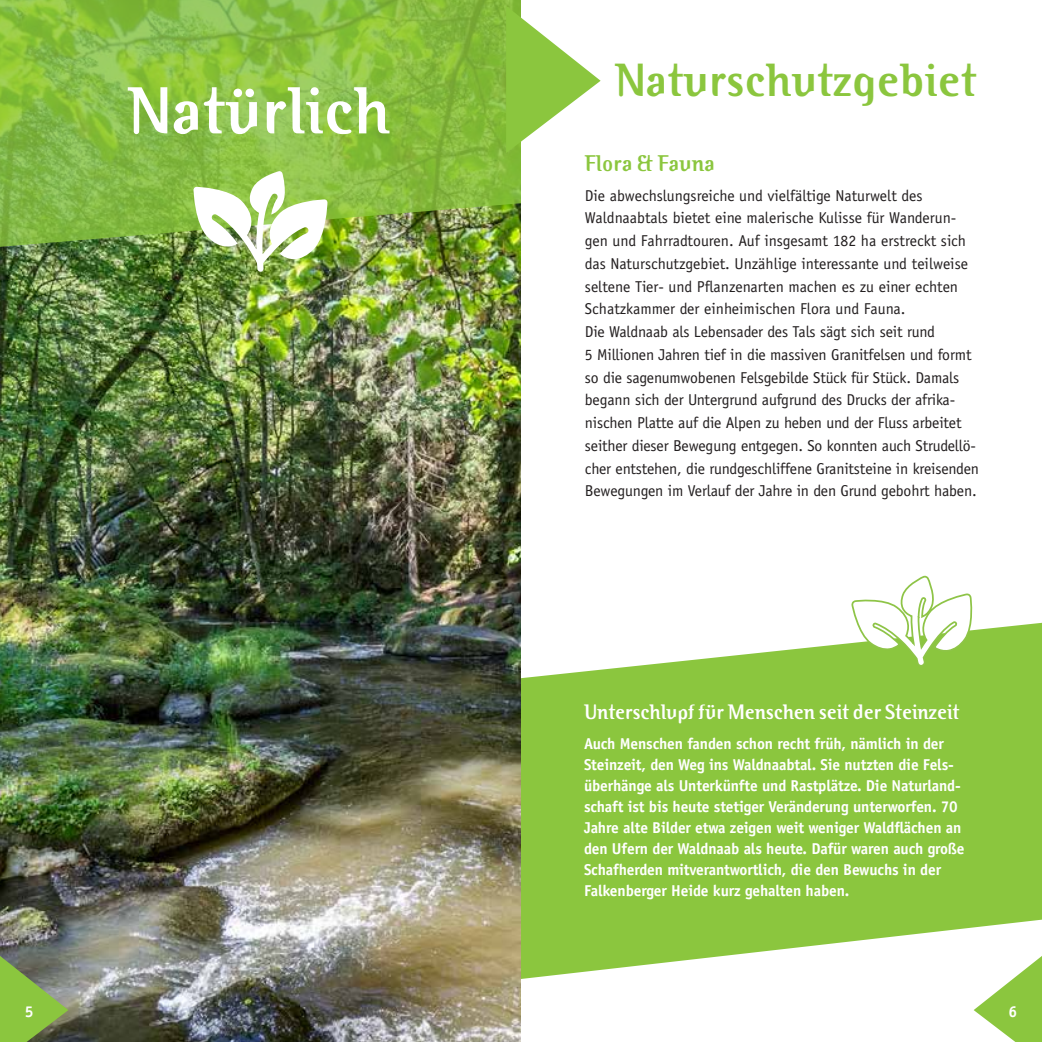
<style>
.page{position:relative;width:1042px;height:1042px;background:#fff}
.page>*{position:absolute;margin:0;border:0;box-sizing:border-box;transform-origin:0 0}
.t1{font:700 66.5px "Binary ITC Std";color:#fff}
.t2{font:700 46.55px "Binary ITC Std";color:#8bc63e}
.t3{font:700 22.75px "Binary ITC Std";color:#8bc63e}
.t4{font:700 21px "Binary ITC Std";letter-spacing:-.01em;color:#fff}
.t5{font:15.75px/22.8px "Officina Sans Std";letter-spacing:-.01em;color:#231f20}
.t6{font:700 15.75px/21px "Officina Sans Std";letter-spacing:-.01em;color:#fff}
</style>
<div class="page">
<img style="left:0;top:248px;width:521px;height:794px">
<svg style="left:521px;top:17px;width:79px;height:125px"></svg>
<svg style="left:0;top:956px;width:68px;height:86px;background:#7da04e"></svg>
<svg style="left:973px;top:979px;width:69px;height:63px"></svg>
<svg style="left:0;top:0;width:521px;height:248px;background:#87bb43"></svg>
<svg style="left:521px;top:623px;width:521px;height:356px;fill:#8bc63e"></svg>
<svg style="left:850px;top:575px;width:126px;height:92px"></svg>
<img style="left:193px;top:171px;width:134px;height:101px">
<h1 class="t1" style="left:127px;top:71px;width:264px">Natürlich</h1>
<p class="t6" style="left:25px;top:1001px;width:10px">5</p>
<h2 class="t2" style="left:615px;top:52px;width:363px">Naturschutzgebiet</h2>
<h3 class="t3" style="left:585px;top:149px;width:132px">Flora &amp; Fauna</h3>
<p class="t5" style="left:585px;top:184px;width:395px">Die abwechslungsreiche und vielfältige Naturwelt des Waldnaabtals bietet eine malerische Kulisse für Wanderun&shy;gen und Fahrradtouren. Auf insgesamt 182 ha erstreckt sich das Naturschutzgebiet. Unzählige interessante und teilweise seltene Tier- und Pflanzenarten machen es zu einer echten Schatzkammer der einheimischen Flora und Fauna.<br>Die Waldnaab als Lebensader des Tals sägt sich seit rund<br>5 Millionen Jahren tief in die massiven Granitfelsen und formt so die sagenumwobenen Felsgebilde Stück für Stück. Damals begann sich der Untergrund aufgrund des Drucks der afrika&shy;nischen Platte auf die Alpen zu heben und der Fluss arbeitet seither dieser Bewegung entgegen. So konnten auch Strudellö&shy;cher entstehen, die rundgeschliffene Granitsteine in kreisenden Bewegungen im Verlauf der Jahre in den Grund gebohrt haben.</p>
<h3 class="t4" style="left:584px;top:699px;width:377px">Unterschlupf für Menschen seit der Steinzeit</h3>
<p class="t6" style="left:584px;top:733px;width:382px">Auch Menschen fanden schon recht früh, nämlich in der Steinzeit, den Weg ins Waldnaabtal. Sie nutzten die Fels&shy;überhänge als Unterkünfte und Rastplätze. Die Naturland&shy;schaft ist bis heute stetiger Veränderung unterworfen. 70<br>Jahre alte Bilder etwa zeigen weit weniger Waldflächen an den Ufern der Waldnaab als heute. Dafür waren auch große Schafherden mitverantwortlich, die den Bewuchs in der Falkenberger Heide kurz gehalten haben.</p>
<p class="t6" style="left:1008px;top:1001px;width:10px">6</p>
</div>
